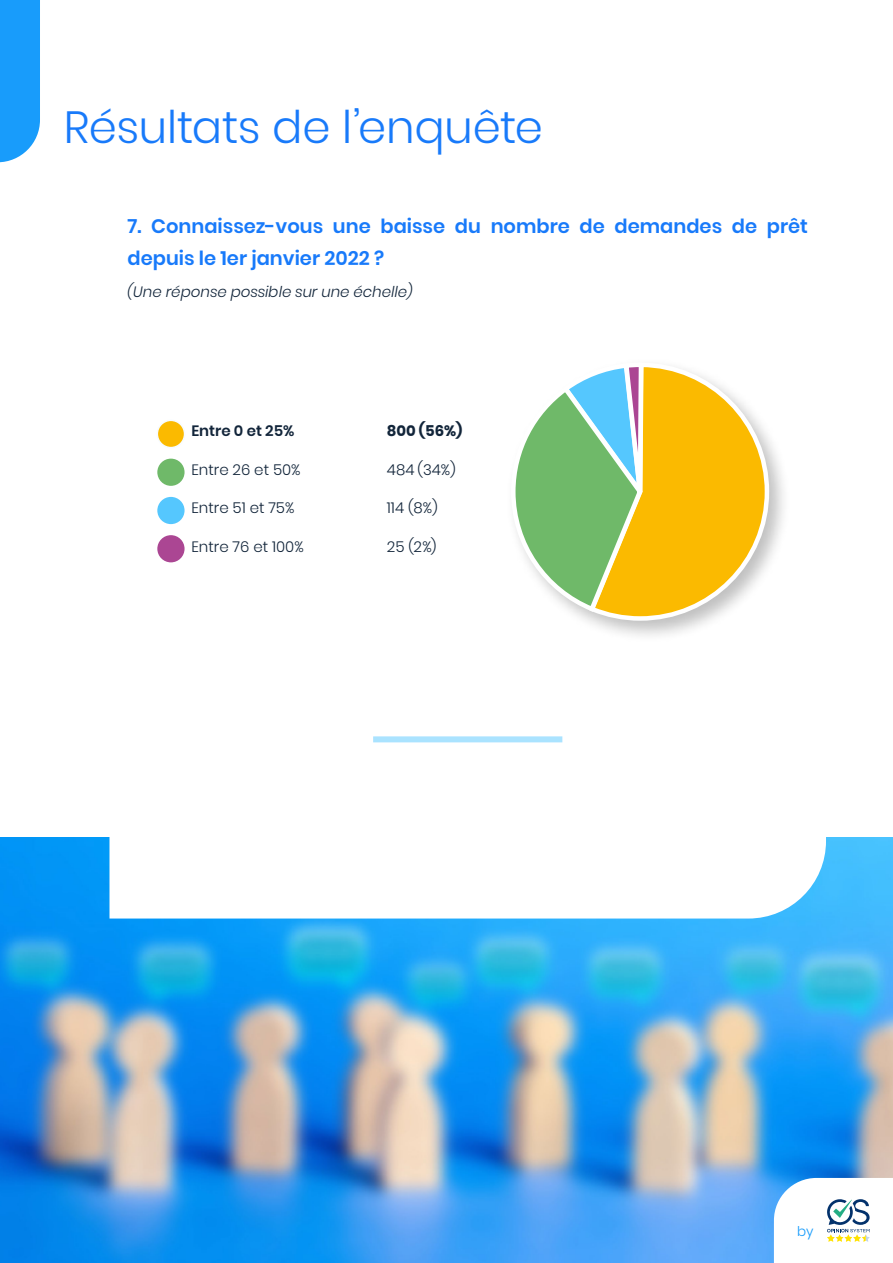
<style>
.page{position:relative;width:893px;height:1263px;background:#fff}
.page>*{position:absolute;margin:0;border:0;box-sizing:border-box;transform-origin:0 0}
.t1{font:300 45px "Poppins";letter-spacing:-.005em;color:#187afa}
.t2{font:600 19.5px/31.5px "Poppins";color:#187afa}
.t3{font:300 15px "Poppins";color:#12253a}
.t4{font:italic 300 15px "Poppins";color:#12253a}
.t5{font:600 15px "Poppins";color:#12253a}
.t6{font:700 15px "Poppins";color:#12253a}
.t7{font:300 13.5px "Poppins";color:#189cfb}
</style>
<div class="page">
<img style="left:0;top:838px;width:893px;height:425px">
<svg style="left:109px;top:458px;width:717px;height:460px"></svg>
<div style="left:0;top:0;width:40px;height:162px;background:#189cfb"></div>
<svg style="left:676px;top:1178px;width:217px;height:85px"></svg>
<div style="left:157px;top:420px;width:28px;height:28px;background:#fbba00;border-radius:50%"></div>
<div style="left:157px;top:420px;width:28px;height:28px;border:2px solid #f7fcff;border-radius:50%"></div>
<div style="left:157px;top:459px;width:28px;height:27px;background:#6fb969;border-radius:50%"></div>
<div style="left:157px;top:497px;width:28px;height:27px;background:#55c7fe;border-radius:50%"></div>
<div style="left:157px;top:535px;width:28px;height:27px;background:#ab4693;border-radius:50%"></div>
<div style="left:373px;top:736px;width:189px;height:6px;background:#aae3ff"></div>
<div style="left:506px;top:357px;width:286px;height:286px;background:#000;opacity:.25"></div>
<svg style="left:586px;top:360px;width:185px;height:263px"></svg>
<svg style="left:509px;top:360px;width:258px;height:258px"></svg>
<h1 class="t1" style="left:64px;top:98px;width:481px">Résultats de l’enquête</h1>
<p class="t2" style="left:128px;top:210px;width:682px">7. Connaissez-vous une baisse du nombre de demandes de prêt depuis le 1er janvier 2022 ?</p>
<p class="t4" style="left:128px;top:282px;width:287px">(Une réponse possible sur une échelle)</p>
<p class="t5" style="left:191px;top:421px;width:105px">Entre 0 et 25%</p>
<p class="t3" style="left:191px;top:460px;width:111px">Entre 26 et 50%</p>
<p class="t3" style="left:191px;top:498px;width:105px">Entre 51 et 75%</p>
<p class="t3" style="left:191px;top:537px;width:114px">Entre 76 et 100%</p>
<p class="t6" style="left:387px;top:421px;width:77px">800 (56%)</p>
<p class="t3" style="left:387px;top:460px;width:70px">484 (34%)</p>
<p class="t3" style="left:387px;top:498px;width:52px">114 (8%)</p>
<p class="t3" style="left:387px;top:537px;width:51px">25 (2%)</p>
<p class="t7" style="left:797px;top:1222px;width:18px">by</p>
</div>
